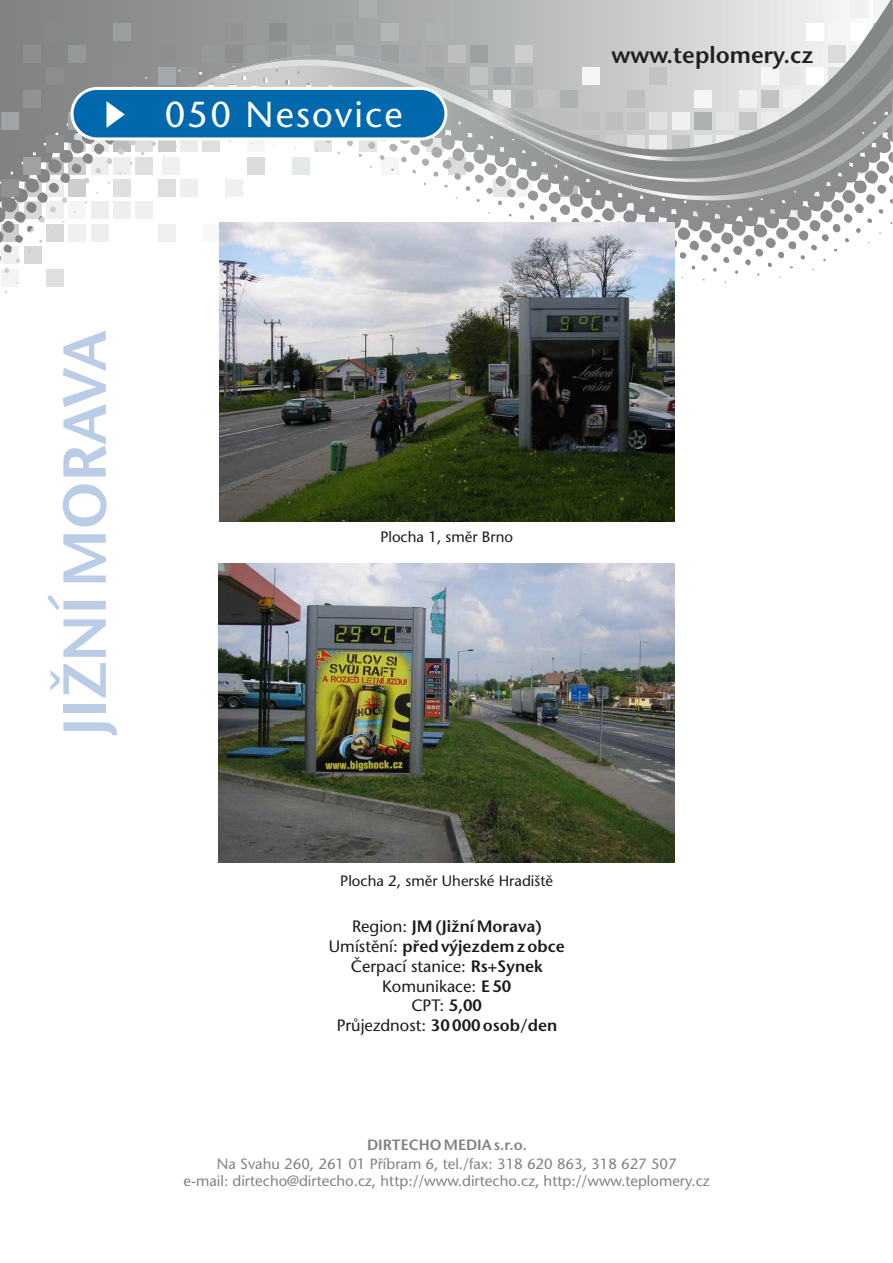
<style>
.page{position:relative;width:893px;height:1263px;background:#fff}
.page>*{position:absolute;margin:0;border:0;box-sizing:border-box;transform-origin:0 0}
.t1{font:600 60.6px "Stone Sans CE";color:#bacce6}
.t2{font:36px "Stone Sans CE";letter-spacing:.055em;color:#fff}
.t3{font:600 23.25px "Stone Sans CE";color:#231f20}
.t4{font:600 16.5px/19.8px "Stone Sans CE";color:#1f1a17;text-align:center}
.t5{font:15px "Stone Sans CE";color:#1f1a17}
.t6{font:14.85px/17.5px "Stone Sans CE";color:#808285;text-align:center}
.t7{font:600 14.85px "Stone Sans CE";color:#808285}
.s1{font-weight:400}
</style>
<div class="page">
<div style="left:46px;top:269px;width:18px;height:18px;background:#dfe0e0"></div>
<div style="left:24px;top:246px;width:18px;height:18px;background:#d7d8d8"></div>
<svg style="left:2px;top:246px;width:17px;height:18px"></svg>
<div style="left:2px;top:269px;width:17px;height:18px;background:#f2f4f4"></div>
<svg style="left:0;top:0;width:870px;height:243px"></svg>
<div style="left:113px;top:23px;width:18px;height:18px;background:#9c9fa0"></div>
<div style="left:46px;top:23px;width:18px;height:18px;background:#86888a"></div>
<div style="left:202px;top:45px;width:18px;height:18px;background:#96999a"></div>
<div style="left:158px;top:45px;width:17px;height:18px;background:#8c8e8f"></div>
<div style="left:24px;top:45px;width:17px;height:18px;background:#8c8e8f"></div>
<div style="left:68px;top:45px;width:18px;height:18px;background:#959899"></div>
<div style="left:180px;top:68px;width:18px;height:17px;background:#96999a"></div>
<div style="left:46px;top:68px;width:18px;height:17px;background:#8b8d8f"></div>
<div style="left:158px;top:68px;width:17px;height:17px;background:#a4a8aa"></div>
<div style="left:113px;top:68px;width:18px;height:17px;background:#8b8d8f"></div>
<div style="left:24px;top:90px;width:17px;height:18px;background:#909293"></div>
<svg style="left:68px;top:112px;width:8px;height:18px"></svg>
<div style="left:46px;top:135px;width:18px;height:17px;background:#8c8e8f"></div>
<div style="left:24px;top:157px;width:17px;height:18px;background:#9fa2a3"></div>
<div style="left:1px;top:179px;width:18px;height:18px;background:#909193"></div>
<div style="left:1px;top:112px;width:18px;height:18px;background:#a1a4a6"></div>
<svg style="left:206px;top:175px;width:306px;height:21px"></svg>
<svg style="left:206px;top:0;width:687px;height:175px"></svg>
<svg style="left:459px;top:24px;width:434px;height:142px;background:#c8caca"></svg>
<svg style="left:512px;top:189px;width:381px;height:45px"></svg>
<svg style="left:475px;top:79px;width:418px;height:110px;background:#b0b2b3"></svg>
<div style="left:71px;top:87px;width:376px;height:53px;background:#0069ad;border:3px solid #fff;border-radius:25px"></div>
<svg style="left:106px;top:101px;width:19px;height:27px"></svg>
<img style="left:218px;top:563px;width:457px;height:299px">
<img style="left:219px;top:223px;width:455px;height:298px">
<h2 class="t2" style="left:165px;top:100px;width:239px">050 Nesovice</h2>
<h3 class="t3" style="left:611px;top:46px;width:203px">www.teplomery.cz</h3>
<h1 class="t1" style="left:61px;top:736px;width:407px;rotate:-90deg">JIŽNÍ MORAVA</h1>
<p class="t5" style="left:380px;top:531px;width:134px">Plocha 1, směr Brno</p>
<p class="t5" style="left:340px;top:875px;width:214px">Plocha 2, směr Uherské Hradiště</p>
<p class="t4" style="left:329px;top:918px;width:237px"><span class="s1">Region:</span> JM (Jižní Morava)<br><span class="s1">Umístění:</span> před výjezdem z obce<br><span class="s1">Čerpací stanice:</span> Rs+Synek<br><span class="s1">Komunikace:</span> E 50<br><span class="s1">CPT:</span> 5,00<br><span class="s1">Průjezdnost:</span> 30 000 osob/den</p>
<p class="t7" style="left:367px;top:1138px;width:161px">DIRTECHO MEDIA s.r.o.</p>
<p class="t6" style="left:184px;top:1156px;width:527px">Na Svahu 260, 261 01 Příbram 6, tel./fax: 318 620 863, 318 627 507<br>e-mail: dirtecho@dirtecho.cz, http://www.dirtecho.cz, http://www.teplomery.cz</p>
</div>
